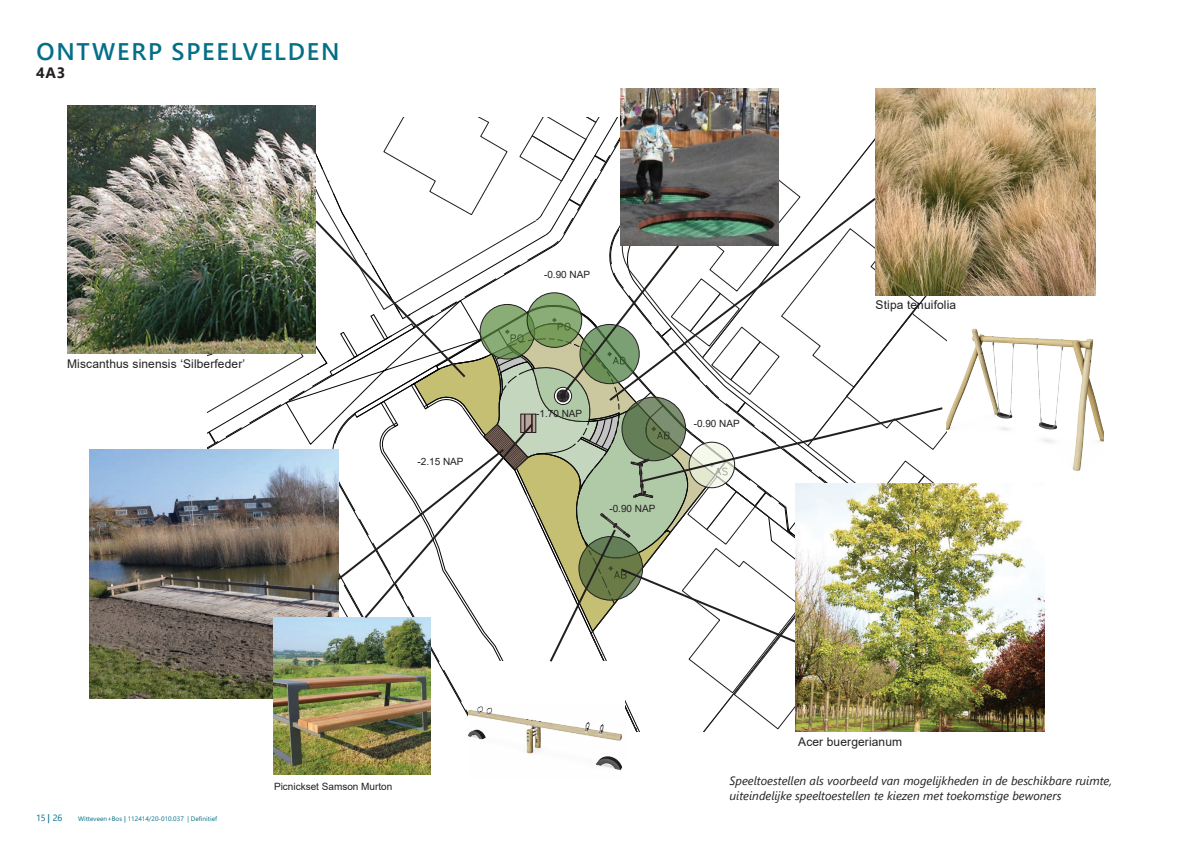
<style>
.page{position:relative;width:1191px;height:842px;background:#fff}
.page>*{position:absolute;margin:0;border:0;box-sizing:border-box;transform-origin:0 0}
.t1{font:600 24px "Segoe UI";letter-spacing:.075em;color:#056f88}
.t2{font:700 15px "Segoe UI";color:#231f20}
.t3{font:italic 12px/14.4px "Segoe UI";color:#231f20}
.t4{font:12px "Arial";letter-spacing:.01em;color:#231f20}
.t5{font:10px "Arial";color:#231f20}
.t6{font:9px "Segoe UI";color:#056f88}
.t7{font:6.5px "Segoe UI";letter-spacing:.005em;color:#056f88}
.s1{font-weight:600}
</style>
<div class="page">
<img style="left:68px;top:105px;width:248px;height:249px">
<img style="left:875px;top:89px;width:220px;height:206px">
<img style="left:89px;top:450px;width:118px;height:248px">
<img style="left:621px;top:89px;width:157px;height:28px">
<img style="left:273px;top:732px;width:157px;height:43px">
<img style="left:956px;top:328px;width:147px;height:143px">
<img style="left:468px;top:732px;width:155px;height:38px">
<img style="left:207px;top:117px;width:749px;height:615px">
<img style="left:795px;top:483px;width:249px;height:249px">
<h1 class="t1" style="left:36px;top:29px;width:304px">ONTWERP SPEELVELDEN</h1>
<p class="t2" style="left:36px;top:59px;width:31px">4A3</p>
<p class="t4" style="left:67px;top:356px;width:179px">Miscanthus sinensis ‘Silberfeder’</p>
<p class="t5" style="left:417px;top:454px;width:48px">-2.15 NAP</p>
<p class="t5" style="left:544px;top:267px;width:48px">-0.90 NAP</p>
<p class="t5" style="left:536px;top:406px;width:48px">-1.70 NAP</p>
<p class="t5" style="left:609px;top:501px;width:48px">-0.90 NAP</p>
<p class="t5" style="left:693px;top:417px;width:48px">-0.90 NAP</p>
<p class="t4" style="left:875px;top:296px;width:82px">Stipa tenuifolia</p>
<p class="t6" style="left:36px;top:809px;width:28px">15 <span class="s1">|</span> 26</p>
<p class="t7" style="left:78px;top:812px;width:141px">Witteveen+Bos <span class="s1">|</span> 112414/20-010.037 | Definitief</p>
<p class="t5" style="left:274px;top:779px;width:120px">Picnickset Samson Murton</p>
<p class="t4" style="left:798px;top:734px;width:105px">Acer buergerianum</p>
<p class="t3" style="left:729px;top:772px;width:384px">Speeltoestellen als voorbeeld van mogelijkheden in de beschikbare ruimte, uiteindelijke speeltoestellen te kiezen met toekomstige bewoners</p>
</div>
